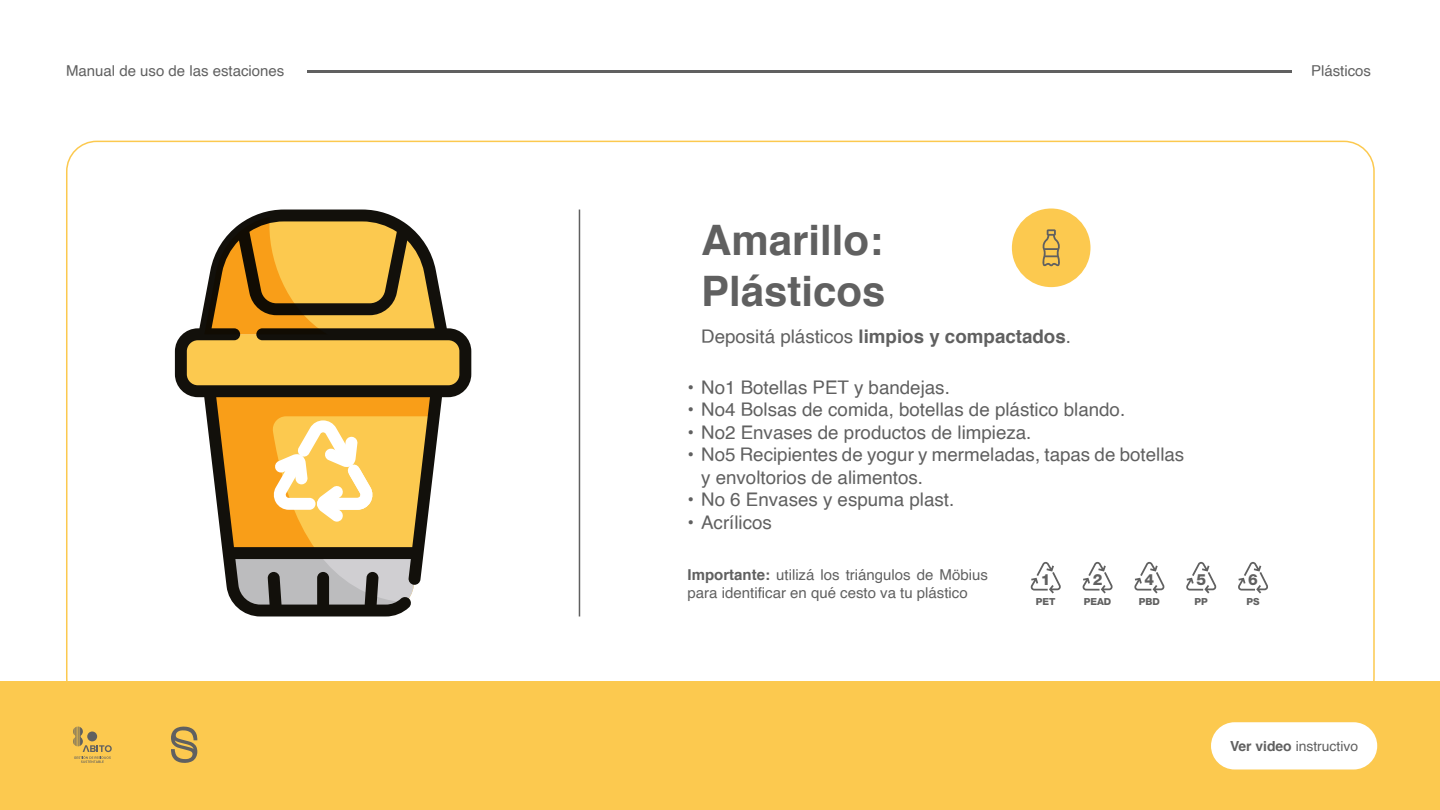
<style>
.page{position:relative;width:1440px;height:810px;background:#fff}
.page>*{position:absolute;margin:0;border:0;box-sizing:border-box;transform-origin:0 0}
.t1{font:700 42px/50.4px "Helvetica";color:#606060}
.t2{font:18.75px/22.5px "Helvetica";color:#606060}
.t3{font:700 18.75px "Helvetica";color:#606060}
.t4{font:800 15.45px "Helvetica Neue";color:#606060}
.t5{font:15px "Helvetica";color:#606060}
.t6{font:13.88px "Helvetica";color:#606060}
.t7{font:800 9.75px "Helvetica Neue";color:#606060}
.s1{font-weight:400}
.s2{font-weight:700}
</style>
<div class="page">
<div style="left:0;top:681px;width:1440px;height:129px;background:#fcc94f"></div>
<svg style="left:171px;top:726px;width:26px;height:37px"></svg>
<svg style="left:73px;top:727px;width:39px;height:36px"></svg>
<hr style="left:308px;top:70px;width:984px;height:3px;background:#606060">
<svg style="left:175px;top:210px;width:296px;height:406px"></svg>
<svg style="left:204px;top:215px;width:238px;height:119px;background:#b79040"></svg>
<hr style="left:579px;top:210px;width:1px;height:406px;background:#606060">
<div style="left:1012px;top:209px;width:79px;height:78px;background:#fcc94f;border-radius:50%"></div>
<svg style="left:1042px;top:229px;width:18px;height:37px"></svg>
<svg style="left:1031px;top:562px;width:30px;height:32px"></svg>
<svg style="left:1082px;top:562px;width:31px;height:32px"></svg>
<svg style="left:1134px;top:562px;width:31px;height:32px"></svg>
<svg style="left:1186px;top:562px;width:30px;height:32px"></svg>
<svg style="left:1238px;top:562px;width:30px;height:32px"></svg>
<div style="left:1211px;top:722px;width:166px;height:48px;background:#fff;border-radius:24px"></div>
<p class="t5" style="left:66px;top:59px;width:220px">Manual de uso de las estaciones</p>
<p class="t5" style="left:1311px;top:59px;width:62px">Plásticos</p>
<h1 class="t1" style="left:701px;top:216px;width:186px">Amarillo:<br>Plásticos</h1>
<p class="t3" style="left:701px;top:321px;width:371px"><span class="s1">Depositá plásticos</span> limpios y compactados<span class="s1">.</span></p>
<p class="t2" style="left:688px;top:377px;width:264px">• No1 Botellas PET y bandejas.</p>
<p class="t2" style="left:688px;top:399px;width:439px">• No4 Bolsas de comida, botellas de plástico blando.</p>
<p class="t2" style="left:688px;top:422px;width:345px">• No2 Envases de productos de limpieza.</p>
<p class="t2" style="left:701px;top:444px;width:485px;text-indent:-14px">• No5 Recipientes de yogur y mermeladas, tapas de botellas y envoltorios de alimentos.</p>
<p class="t2" style="left:688px;top:489px;width:268px">• No 6 Envases y espuma plast.</p>
<p class="t2" style="left:688px;top:512px;width:86px">• Acrílicos</p>
<p class="t5" style="left:688px;top:563px;width:302px"><span class="s2">Importante:</span> utilizá los triángulos de Möbius</p>
<p class="t4" style="left:1248px;top:570px;width:11px">6</p>
<p class="t5" style="left:688px;top:581px;width:282px">para identificar en qué cesto va tu plástico</p>
<p class="t4" style="left:1093px;top:570px;width:11px">2</p>
<p class="t4" style="left:1041px;top:570px;width:11px">1</p>
<p class="t4" style="left:1145px;top:570px;width:11px">4</p>
<p class="t4" style="left:1196px;top:570px;width:11px">5</p>
<p class="t7" style="left:1246px;top:595px;width:15px">PS</p>
<p class="t7" style="left:1139px;top:595px;width:23px">PBD</p>
<p class="t7" style="left:1036px;top:595px;width:21px">PET</p>
<p class="t7" style="left:1084px;top:595px;width:29px">PEAD</p>
<p class="t7" style="left:1195px;top:595px;width:15px">PP</p>
<p class="t6" style="left:1230px;top:735px;width:130px"><span class="s2">Ver video</span> instructivo</p>
</div>
